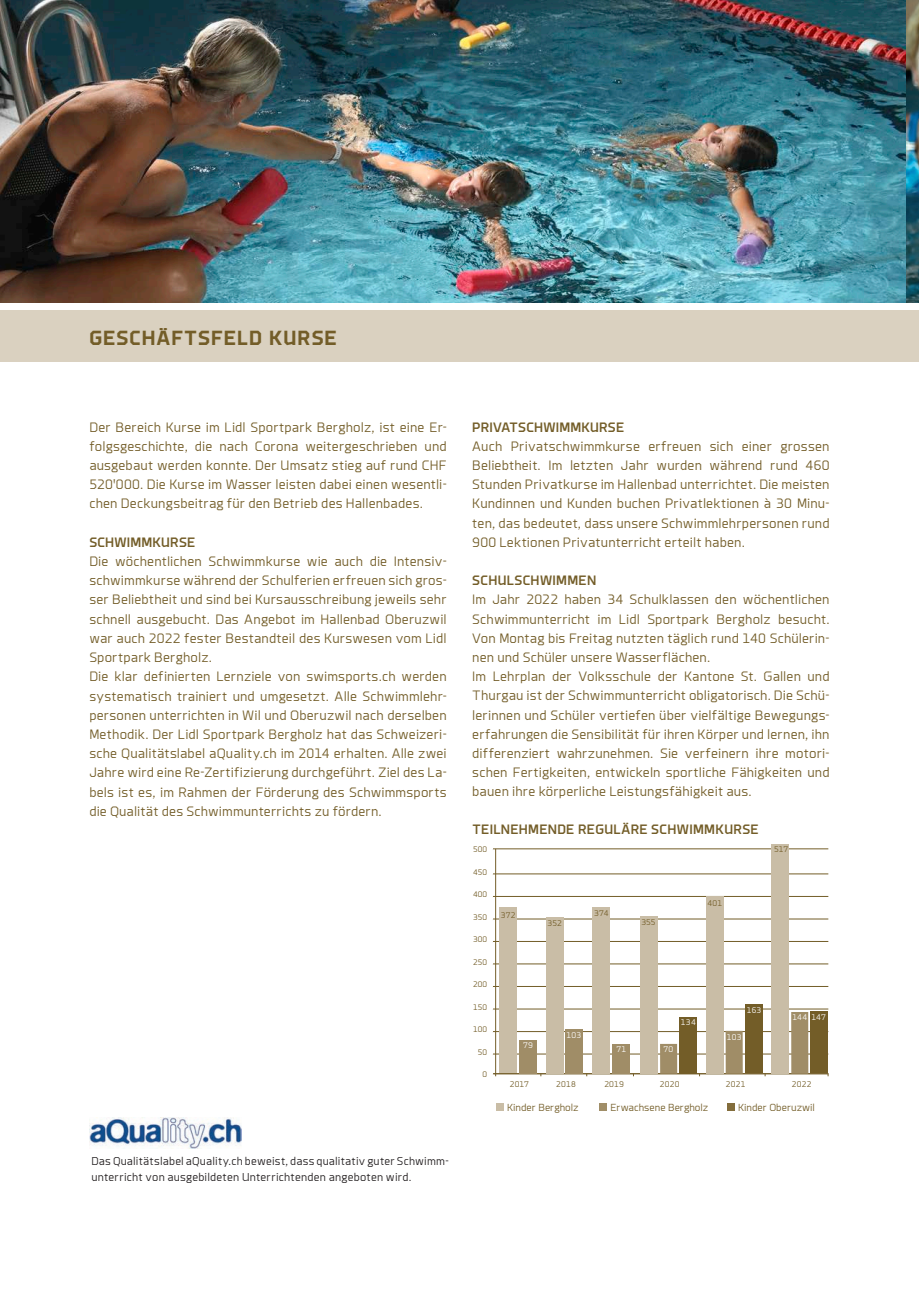
<style>
.page{position:relative;width:919px;height:1289px;background:#fff}
.page>*{position:absolute;margin:0;border:0;box-sizing:border-box;transform-origin:0 0}
.t1{font:700 21px "Brooklyn";letter-spacing:.05em;color:#735d28}
.t2{font:300 13.95px/19.2px "Brooklyn";letter-spacing:.01em;color:#735d28;text-align:justify}
.t3{font:500 13.95px "Brooklyn";letter-spacing:.02em;color:#735d28}
.t4{font:300 11.7px/16.2px "Brooklyn";letter-spacing:.015em;color:#231f20}
.t5{font:300 10.5px "Brooklyn";color:#735d28}
.t6{font:300 8.55px "Brooklyn";color:#735d28}
.t7{font:300 8.55px "Brooklyn";color:#fff}
.t8{font:300 8.25px "Brooklyn";color:#735d28}
.t9{font:300 8.25px "Brooklyn";color:#e3dccf}
</style>
<div class="page">
<img style="left:0;top:0;width:918px;height:302px">
<div style="left:0;top:310px;width:918px;height:51px;background:#dad1c0"></div>
<hr style="left:492px;top:873px;width:336px;height:1px;background:#735d28">
<hr style="left:492px;top:963px;width:336px;height:1px;background:#735d28">
<hr style="left:492px;top:941px;width:336px;height:1px;background:#735d28">
<hr style="left:492px;top:918px;width:336px;height:1px;background:#735d28">
<hr style="left:492px;top:1008px;width:336px;height:1px;background:#735d28">
<hr style="left:492px;top:1031px;width:336px;height:1px;background:#735d28">
<hr style="left:492px;top:1053px;width:336px;height:1px;background:#735d28">
<hr style="left:492px;top:986px;width:336px;height:1px;background:#735d28">
<hr style="left:492px;top:896px;width:336px;height:1px;background:#735d28">
<hr style="left:492px;top:848px;width:336px;height:1px;background:#735d28">
<hr style="left:495px;top:848px;width:1px;height:225px;background:#735d28">
<hr style="left:492px;top:1073px;width:336px;height:1px;background:#735d28">
<div style="left:496px;top:1103px;width:7px;height:7px;background:#c9bda6"></div>
<div style="left:599px;top:1103px;width:7px;height:7px;background:#a08e68"></div>
<div style="left:727px;top:1103px;width:7px;height:7px;background:#836d3c"></div>
<div style="left:500px;top:907px;width:17px;height:166px;background:#c9bda6"></div>
<div style="left:520px;top:1039px;width:17px;height:34px;background:#a08d67"></div>
<div style="left:546px;top:917px;width:17px;height:156px;background:#c9bda6"></div>
<div style="left:565px;top:1028px;width:17px;height:45px;background:#a08d67"></div>
<div style="left:640px;top:915px;width:17px;height:158px;background:#c9bda6"></div>
<div style="left:660px;top:1043px;width:17px;height:30px;background:#a08d67"></div>
<div style="left:593px;top:907px;width:17px;height:166px;background:#c9bda6"></div>
<div style="left:612px;top:1043px;width:17px;height:30px;background:#a08d67"></div>
<div style="left:745px;top:1004px;width:17px;height:69px;background:#735d28"></div>
<div style="left:679px;top:1016px;width:17px;height:57px;background:#735d28"></div>
<div style="left:810px;top:1011px;width:17px;height:62px;background:#735d28"></div>
<div style="left:706px;top:896px;width:17px;height:177px;background:#c9bda6"></div>
<div style="left:771px;top:844px;width:17px;height:229px;background:#c9bda6"></div>
<div style="left:725px;top:1030px;width:17px;height:43px;background:#a08d67"></div>
<div style="left:791px;top:1011px;width:17px;height:62px;background:#a08d67"></div>
<img style="left:89px;top:1117px;width:152px;height:31px">
<h1 class="t1" style="left:89px;top:327px;width:249px">GESCHÄFTSFELD KURSE</h1>
<h1 class="t1" style="left:89px;top:327px;width:59px">TITEL</h1>
<p class="t2" style="left:89px;top:417px;width:359px">Der Bereich Kurse im Lidl Sportpark Bergholz, ist eine Er&shy;folgsgeschichte, die nach Corona weitergeschrieben und ausgebaut werden konnte. Der Umsatz stieg auf rund CHF 520'000. Die Kurse im Wasser leisten dabei einen wesentli&shy;chen Deckungsbeitrag für den Betrieb des Hallenbades.</p>
<p class="t3" style="left:89px;top:535px;width:107px">SCHWIMMKURSE</p>
<p class="t2" style="left:89px;top:552px;width:359px;text-align:left">Die wöchentlichen Schwimmkurse wie auch die Intensiv&shy;schwimmkurse während der Schulferien erfreuen sich gros&shy;ser Beliebtheit und sind bei Kursausschreibung jeweils sehr schnell ausgebucht. Das Angebot im Hallenbad Oberuzwil war auch 2022 fester Bestandteil des Kurswesen vom Lidl Sportpark Bergholz.<br>Die klar definierten Lernziele von swimsports.ch werden systematisch trainiert und umgesetzt. Alle Schwimmlehr&shy;personen unterrichten in Wil und Oberuzwil nach derselben Methodik. Der Lidl Sportpark Bergholz hat das Schweizeri&shy;sche Qualitätslabel aQuality.ch im 2014 erhalten. Alle zwei Jahre wird eine Re-Zertifizierung durchgeführt. Ziel des La&shy;bels ist es, im Rahmen der Förderung des Schwimmsports die Qualität des Schwimmunterrichts zu fördern.</p>
<p class="t4" style="left:91px;top:1153px;width:359px">Das Qualitätslabel aQuality.ch beweist, dass qualitativ guter Schwimm&shy;unterricht von ausgebildeten Unterrichtenden angeboten wird.</p>
<p class="t3" style="left:472px;top:420px;width:153px">PRIVATSCHWIMMKURSE</p>
<p class="t2" style="left:472px;top:437px;width:359px">Auch Privatschwimmkurse erfreuen sich einer grossen Beliebtheit. Im letzten Jahr wurden während rund 460<br>Stunden Privatkurse im Hallenbad unterrichtet. Die meisten Kundinnen und Kunden buchen Privatlektionen à 30 Minu&shy;ten, das bedeutet, dass unsere Schwimmlehrpersonen rund 900 Lektionen Privatunterricht erteilt haben.</p>
<p class="t3" style="left:472px;top:573px;width:125px">SCHULSCHWIMMEN</p>
<p class="t2" style="left:472px;top:590px;width:359px;text-align:left">Im Jahr 2022 haben 34 Schulklassen den wöchentlichen Schwimmunterricht im Lidl Sportpark Bergholz besucht.<br>Von Montag bis Freitag nutzten täglich rund 140 Schülerin&shy;nen und Schüler unsere Wasserflächen.<br>Im Lehrplan der Volksschule der Kantone St. Gallen und Thurgau ist der Schwimmunterricht obligatorisch. Die Schü&shy;lerinnen und Schüler vertiefen über vielfältige Bewegungs&shy;erfahrungen die Sensibilität für ihren Körper und lernen, ihn differenziert wahrzunehmen. Sie verfeinern ihre motori&shy;schen Fertigkeiten, entwickeln sportliche Fähigkeiten und bauen ihre körperliche Leistungsfähigkeit aus.</p>
<p class="t3" style="left:472px;top:822px;width:287px">TEILNEHMENDE REGULÄRE SCHWIMMKURSE</p>
<p class="t8" style="left:473px;top:845px;width:15px">500</p>
<p class="t8" style="left:473px;top:867px;width:15px">450</p>
<p class="t8" style="left:473px;top:890px;width:15px">400</p>
<p class="t8" style="left:473px;top:912px;width:15px">350</p>
<p class="t8" style="left:473px;top:935px;width:15px">300</p>
<p class="t8" style="left:473px;top:957px;width:15px">250</p>
<p class="t8" style="left:473px;top:980px;width:15px">200</p>
<p class="t8" style="left:473px;top:1002px;width:15px">150</p>
<p class="t8" style="left:473px;top:1025px;width:15px">100</p>
<p class="t8" style="left:478px;top:1047px;width:11px">50</p>
<p class="t8" style="left:482px;top:1070px;width:6px">0</p>
<p class="t6" style="left:501px;top:910px;width:16px">372</p>
<p class="t8" style="left:501px;top:916px;width:15px">366</p>
<p class="t7" style="left:523px;top:1040px;width:11px">79</p>
<p class="t9" style="left:523px;top:1041px;width:11px">87</p>
<p class="t6" style="left:547px;top:918px;width:16px">352</p>
<p class="t6" style="left:594px;top:908px;width:16px">374</p>
<p class="t6" style="left:641px;top:918px;width:16px">355</p>
<p class="t6" style="left:707px;top:898px;width:16px">401</p>
<p class="t7" style="left:566px;top:1030px;width:16px">103</p>
<p class="t7" style="left:616px;top:1044px;width:11px">71</p>
<p class="t7" style="left:663px;top:1045px;width:11px">70</p>
<p class="t9" style="left:663px;top:1047px;width:11px">71</p>
<p class="t7" style="left:680px;top:1018px;width:16px">134</p>
<p class="t7" style="left:746px;top:1006px;width:16px">163</p>
<p class="t7" style="left:726px;top:1033px;width:16px">103</p>
<p class="t6" style="left:774px;top:845px;width:16px">517</p>
<p class="t7" style="left:792px;top:1012px;width:16px">144</p>
<p class="t7" style="left:811px;top:1012px;width:16px">147</p>
<p class="t6" style="left:509px;top:1079px;width:21px">2017</p>
<p class="t6" style="left:556px;top:1079px;width:21px">2018</p>
<p class="t6" style="left:604px;top:1079px;width:21px">2019</p>
<p class="t6" style="left:659px;top:1079px;width:21px">2020</p>
<p class="t6" style="left:725px;top:1079px;width:21px">2021</p>
<p class="t6" style="left:791px;top:1079px;width:21px">2022</p>
<p class="t8" style="left:510px;top:1079px;width:20px">2016</p>
<p class="t8" style="left:556px;top:1079px;width:20px">2017</p>
<p class="t8" style="left:603px;top:1079px;width:20px">2018</p>
<p class="t8" style="left:658px;top:1079px;width:20px">2019</p>
<p class="t8" style="left:725px;top:1079px;width:20px">2020</p>
<p class="t8" style="left:792px;top:1079px;width:20px">2021</p>
<p class="t5" style="left:507px;top:1101px;width:73px">Kinder Bergholz</p>
<p class="t5" style="left:610px;top:1101px;width:99px">Erwachsene Bergholz</p>
<p class="t5" style="left:738px;top:1101px;width:78px">Kinder Oberuzwil</p>
</div>
